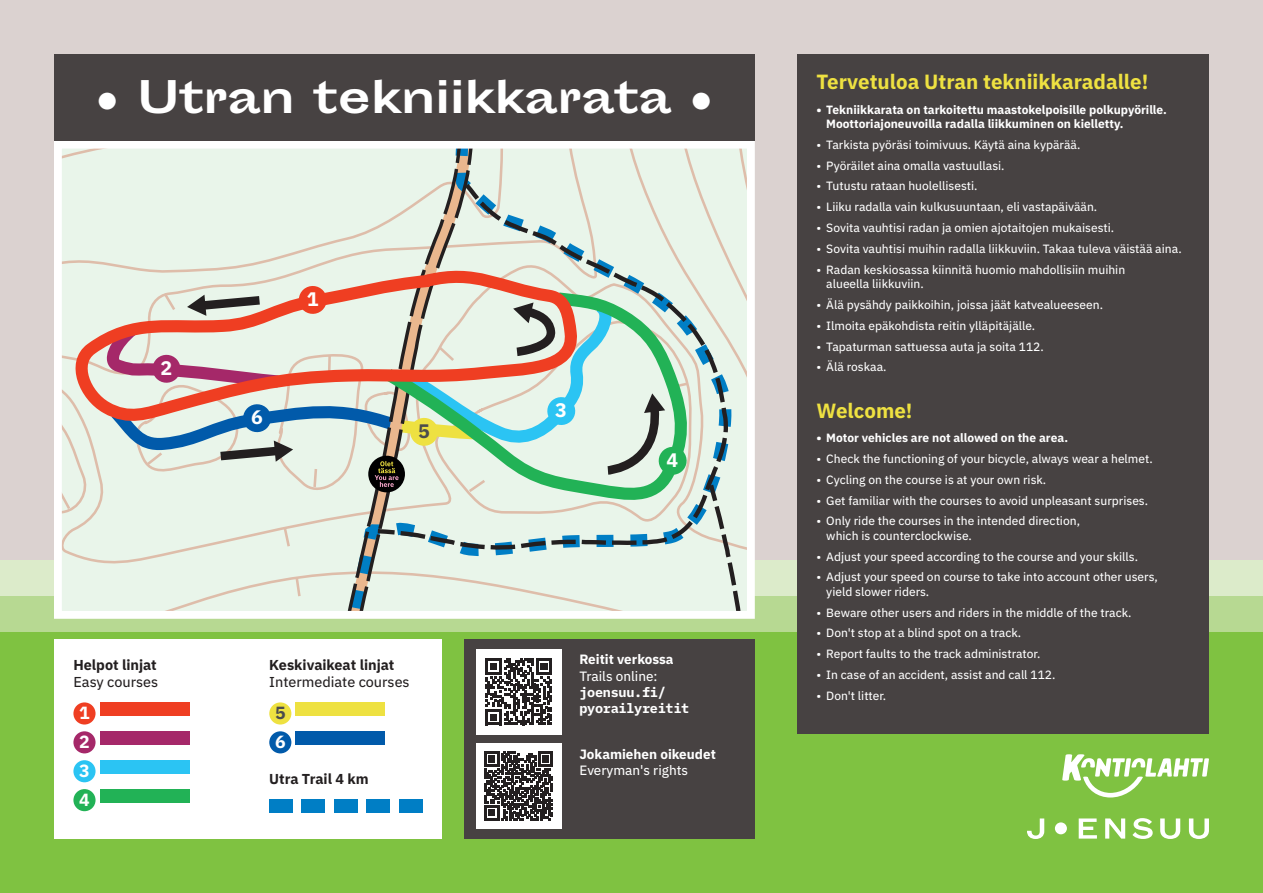
<style>
.page{position:relative;width:1263px;height:893px;background:#dbd2d0}
.page>*{position:absolute;margin:0;border:0;box-sizing:border-box;transform-origin:0 0}
.t1{font:700 42.3px "Sporting Grotesque";color:#fff}
.t2{font:700 20.55px "IBM Plex Sans";color:#eee141}
.t3{font:700 19.65px "IBM Plex Sans";color:#fff}
.t4{font:700 19.65px "IBM Plex Sans";color:#4b4c4d}
.t5{font:700 17.7px/29px "IBM Plex Sans";color:#fff;text-align:justify}
.t6{font:700 17.7px "IBM Plex Sans";color:#4b4c4d}
.t7{font:700 14.4px "IBM Plex Sans";color:#231f20}
.t8{font:14.4px "IBM Plex Sans Text";color:#231f20}
.t9{font:700 13.5px "IBM Plex Sans";color:#fff}
.t10{font:13.5px "IBM Plex Sans Text";color:#fff}
.t11{font:700 13.5px/16.2px "IBM Plex Mono";letter-spacing:-.02em;color:#fff}
.t12{font:12px/14.4px "IBM Plex Sans Text";color:#fff}
.t13{font:700 12px/14.4px "IBM Plex Sans";color:#fff}
</style>
<div class="page">
<div style="left:0;top:588px;width:1263px;height:305px;background:#7fc241"></div>
<div style="left:0;top:596px;width:1263px;height:36px;background:#b7d992"></div>
<div style="left:0;top:561px;width:1263px;height:35px;background:#dcebca"></div>
<svg style="left:1027px;top:818px;width:17px;height:21px"></svg>
<svg style="left:1079px;top:818px;width:18px;height:21px"></svg>
<svg style="left:1105px;top:818px;width:20px;height:21px"></svg>
<svg style="left:1189px;top:818px;width:20px;height:21px"></svg>
<svg style="left:1160px;top:818px;width:20px;height:21px"></svg>
<svg style="left:1132px;top:818px;width:21px;height:21px"></svg>
<div style="left:1055px;top:822px;width:12px;height:12px;background:#fff;border-radius:50%"></div>
<svg style="left:63px;top:150px;width:683px;height:460px;background:#d6ddd2"></svg>
<div style="left:54px;top:141px;width:701px;height:478px;border:8px solid #fff"></div>
<div style="left:54px;top:639px;width:388px;height:200px;background:#fff"></div>
<div style="left:73px;top:702px;width:23px;height:22px;background:#ef3e22;border-radius:50%"></div>
<div style="left:100px;top:702px;width:89px;height:14px;background:#ef3e22"></div>
<div style="left:73px;top:731px;width:23px;height:22px;background:#a52869;border-radius:50%"></div>
<div style="left:100px;top:731px;width:89px;height:14px;background:#a52869"></div>
<div style="left:73px;top:760px;width:23px;height:22px;background:#2bc4f3;border-radius:50%"></div>
<div style="left:100px;top:760px;width:89px;height:14px;background:#2bc4f3"></div>
<div style="left:73px;top:789px;width:23px;height:22px;background:#22b256;border-radius:50%"></div>
<div style="left:100px;top:789px;width:89px;height:14px;background:#22b256"></div>
<div style="left:269px;top:702px;width:22px;height:22px;background:#eee141;border-radius:50%"></div>
<div style="left:296px;top:702px;width:89px;height:14px;background:#eee141"></div>
<div style="left:269px;top:731px;width:22px;height:22px;background:#015aaa;border-radius:50%"></div>
<div style="left:296px;top:731px;width:89px;height:14px;background:#015aaa"></div>
<div style="left:269px;top:799px;width:24px;height:13px;background:#007ec5"></div>
<div style="left:302px;top:799px;width:23px;height:13px;background:#007ec5"></div>
<div style="left:334px;top:799px;width:23px;height:13px;background:#007ec5"></div>
<div style="left:367px;top:799px;width:23px;height:13px;background:#007ec5"></div>
<div style="left:399px;top:799px;width:23px;height:13px;background:#007ec5"></div>
<svg style="left:1062px;top:754px;width:147px;height:43px"></svg>
<div style="left:54px;top:54px;width:701px;height:87px;background:#474242"></div>
<div style="left:797px;top:54px;width:412px;height:680px;background:#474242"></div>
<div style="left:465px;top:639px;width:290px;height:200px;background:#474242"></div>
<div style="left:476px;top:649px;width:85px;height:85px;background:#fff"></div>
<svg style="left:485px;top:658px;width:67px;height:67px"></svg>
<div style="left:476px;top:743px;width:85px;height:85px;background:#fff"></div>
<svg style="left:485px;top:752px;width:68px;height:68px"></svg>
<h1 class="t1" style="left:96px;top:73px;width:619px">· Utran tekniikkarata ·</h1>
<h3 class="t3" style="left:160px;top:352px;width:13px">2</h3>
<h3 class="t3" style="left:251px;top:401px;width:13px">6</h3>
<h3 class="t3" style="left:307px;top:283px;width:13px">1</h3>
<h3 class="t4" style="left:418px;top:415px;width:13px">5</h3>
<p class="t7" style="left:73px;top:653px;width:85px">Helpot linjat</p>
<p class="t8" style="left:73px;top:671px;width:86px">Easy courses</p>
<h3 class="t5" style="left:79px;top:697px;width:12px">1<br>2<br>3<br>4</h3>
<p class="t7" style="left:269px;top:653px;width:127px">Keskivaikeat linjat</p>
<p class="t8" style="left:269px;top:671px;width:142px">Intermediate courses</p>
<h3 class="t6" style="left:275px;top:699px;width:12px">5</h3>
<h3 class="t5" style="left:275px;top:726px;width:12px">6</h3>
<p class="t7" style="left:269px;top:767px;width:101px">Utra Trail 4 km</p>
<h3 class="t3" style="left:555px;top:394px;width:13px">3</h3>
<h3 class="t3" style="left:667px;top:444px;width:13px">4</h3>
<p class="t9" style="left:579px;top:649px;width:96px">Reitit verkossa</p>
<p class="t10" style="left:579px;top:665px;width:80px">Trails online:</p>
<p class="t11" style="left:579px;top:683px;width:111px">joensuu.fi/ pyorailyreitit</p>
<p class="t9" style="left:579px;top:743px;width:138px">Jokamiehen oikeudet</p>
<p class="t10" style="left:579px;top:760px;width:110px">Everyman s' rights</p>
<h2 class="t2" style="left:816px;top:66px;width:333px">Tervetuloa Utran tekniikkaradalle!</h2>
<p class="t13" style="left:826px;top:101px;width:342px;text-indent:-10px">• Tekniikkarata on tarkoitettu maastokelpoisille polkupyörille.<br>Moottoriajoneuvoilla radalla liikkuminen on kielletty.</p>
<p class="t12" style="left:816px;top:136px;width:265px">• Tarkista pyöräsi toimivuus. Käytä aina kypärää.</p>
<p class="t12" style="left:816px;top:157px;width:190px">• Pyöräilet aina omalla vastuullasi.</p>
<p class="t12" style="left:816px;top:178px;width:162px">• Tutustu rataan huolellisesti.</p>
<p class="t12" style="left:816px;top:199px;width:282px">• Liiku radalla vain kulkusuuntaan, eli vastapäivään.</p>
<p class="t12" style="left:816px;top:220px;width:299px">• Sovita vauhtisi radan ja omien ajotaitojen mukaisesti.</p>
<p class="t12" style="left:816px;top:240px;width:367px">• Sovita vauhtisi muihin radalla liikkuviin. Takaa tuleva väistää aina.</p>
<p class="t12" style="left:826px;top:261px;width:300px;text-indent:-10px">• Radan keskiosassa kiinnitä huomio mahdollisiin muihin alueella liikkuviin.</p>
<p class="t12" style="left:816px;top:297px;width:288px">• Älä pysähdy paikkoihin, joissa jäät katvealueeseen.</p>
<p class="t12" style="left:816px;top:317px;width:220px">• Ilmoita epäkohdista reitin ylläpitäjälle.</p>
<p class="t12" style="left:816px;top:338px;width:229px">• Tapaturman sattuessa auta ja soita 112.</p>
<p class="t12" style="left:816px;top:359px;width:72px">• Älä roskaa.</p>
<h2 class="t2" style="left:816px;top:394px;width:97px">Welcome!</h2>
<p class="t13" style="left:816px;top:430px;width:253px">• Motor vehicles are not allowed on the area.</p>
<p class="t12" style="left:816px;top:450px;width:338px">• Check the functioning of your bicycle, always wear a helmet.</p>
<p class="t12" style="left:816px;top:471px;width:231px">• Cycling on the course is at your own risk.</p>
<p class="t12" style="left:816px;top:492px;width:333px">• Get familiar with the courses to avoid unpleasant surprises.</p>
<p class="t12" style="left:826px;top:513px;width:255px;text-indent:-10px">• Only ride the courses in the intended direction, which is counterclockwise.</p>
<p class="t12" style="left:816px;top:548px;width:323px">• Adjust your speed according to the course and your skills.</p>
<p class="t12" style="left:826px;top:569px;width:333px;text-indent:-10px">• Adjust your speed on course to take into account other users, yield slower riders.</p>
<p class="t12" style="left:816px;top:604px;width:316px">• Beware other users and riders in the middle of the track.</p>
<p class="t12" style="left:816px;top:625px;width:206px">• Don t' stop at a blind spot on a track.</p>
<p class="t12" style="left:816px;top:646px;width:225px">• Report faults to the track administrator.</p>
<p class="t12" style="left:816px;top:667px;width:240px">• In case of an accident, assist and call 112.</p>
<p class="t12" style="left:816px;top:687px;width:71px">• Don t' litter.</p>
</div>
